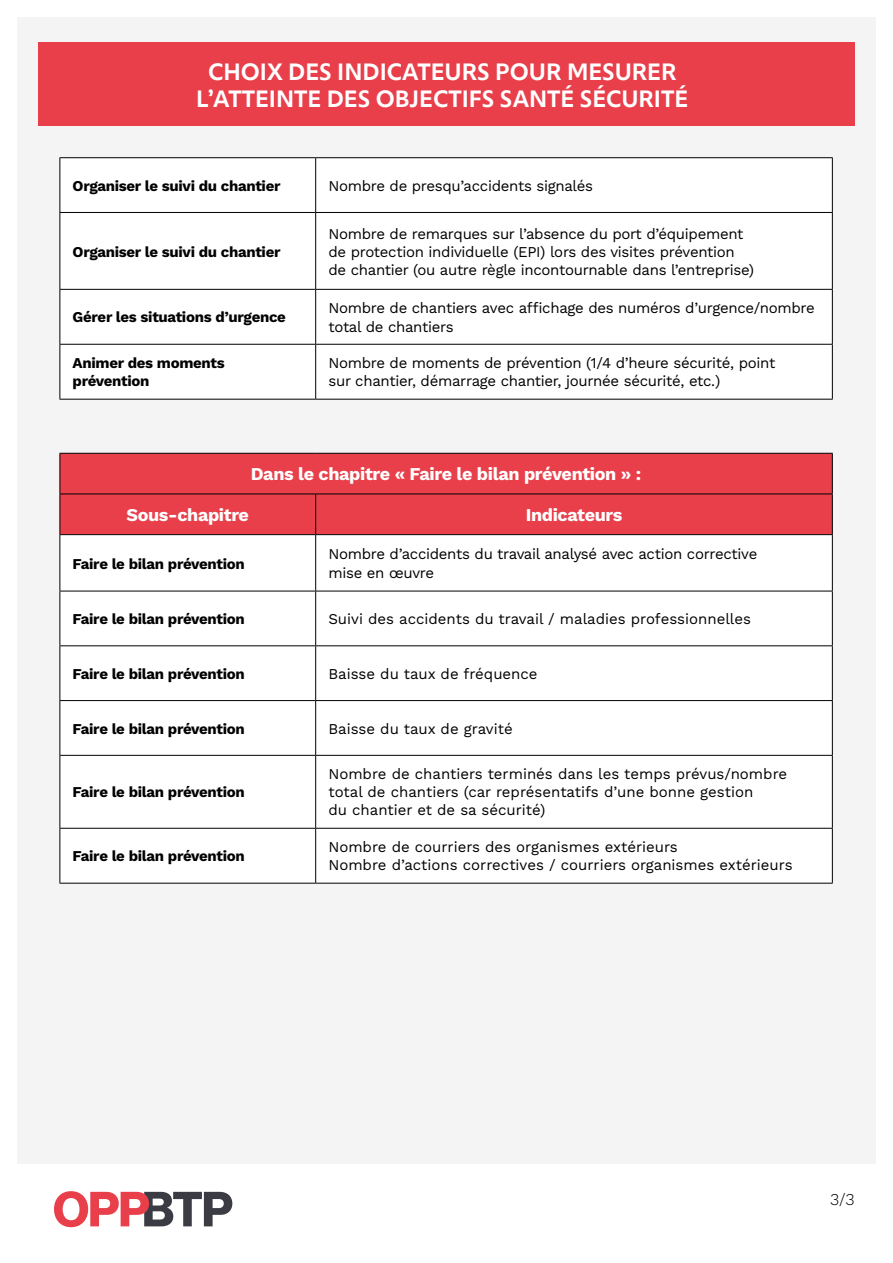
<style>
.page{position:relative;width:893px;height:1263px;background:#fff}
.page>*{position:absolute;margin:0;border:0;box-sizing:border-box;transform-origin:0 0}
.t1{font:600 24px/27px "Morandi";color:#fff;text-align:center}
.t2{font:700 18px "Work Sans";letter-spacing:-.02em;color:#fff}
.t3{font:300 16.5px "Work Sans";color:#000}
.t4{font:15px/18px "Work Sans";letter-spacing:-.02em;color:#000}
.t5{font:15px/18px "Work Sans";color:#000}
.t6{font:700 15px/18px "Work Sans";letter-spacing:-.02em;color:#000}
</style>
<div class="page">
<svg style="left:54px;top:1191px;width:178px;height:36px"></svg>
<div style="left:17px;top:17px;width:859px;height:1146px;background:#f5f4f4"></div>
<div style="left:38px;top:43px;width:817px;height:83px;background:#e83f4b"></div>
<div style="left:61px;top:158px;width:254px;height:241px;background:#fff"></div>
<div style="left:316px;top:158px;width:516px;height:241px;background:#fff"></div>
<hr style="left:60px;top:157px;width:256px;height:1px;background:#000">
<hr style="left:60px;top:158px;width:1px;height:54px;background:#000">
<hr style="left:316px;top:157px;width:517px;height:1px;background:#000">
<hr style="left:315px;top:158px;width:1px;height:54px;background:#000">
<hr style="left:832px;top:158px;width:1px;height:54px;background:#000">
<hr style="left:60px;top:212px;width:256px;height:1px;background:#000">
<hr style="left:60px;top:213px;width:1px;height:76px;background:#000">
<hr style="left:316px;top:212px;width:517px;height:1px;background:#000">
<hr style="left:315px;top:213px;width:1px;height:76px;background:#000">
<hr style="left:832px;top:213px;width:1px;height:76px;background:#000">
<hr style="left:60px;top:289px;width:256px;height:1px;background:#000">
<hr style="left:60px;top:290px;width:1px;height:54px;background:#000">
<hr style="left:316px;top:289px;width:517px;height:1px;background:#000">
<hr style="left:315px;top:290px;width:1px;height:54px;background:#000">
<hr style="left:832px;top:290px;width:1px;height:54px;background:#000">
<hr style="left:60px;top:344px;width:256px;height:1px;background:#000">
<hr style="left:60px;top:345px;width:1px;height:54px;background:#000">
<hr style="left:316px;top:344px;width:517px;height:1px;background:#000">
<hr style="left:315px;top:345px;width:1px;height:54px;background:#000">
<hr style="left:832px;top:345px;width:1px;height:54px;background:#000">
<hr style="left:60px;top:399px;width:256px;height:1px;background:#000">
<hr style="left:316px;top:399px;width:517px;height:1px;background:#000">
<div style="left:61px;top:454px;width:771px;height:80px;background:#e83f4b"></div>
<div style="left:61px;top:535px;width:254px;height:348px;background:#fff"></div>
<div style="left:316px;top:535px;width:516px;height:348px;background:#fff"></div>
<hr style="left:60px;top:453px;width:256px;height:1px;background:#000">
<hr style="left:60px;top:454px;width:1px;height:40px;background:#000">
<hr style="left:316px;top:453px;width:517px;height:1px;background:#000">
<hr style="left:832px;top:454px;width:1px;height:40px;background:#000">
<hr style="left:60px;top:494px;width:256px;height:1px;background:#000">
<hr style="left:60px;top:494px;width:1px;height:40px;background:#000">
<hr style="left:316px;top:494px;width:517px;height:1px;background:#000">
<hr style="left:315px;top:494px;width:1px;height:40px;background:#000">
<hr style="left:832px;top:494px;width:1px;height:40px;background:#000">
<hr style="left:60px;top:534px;width:256px;height:1px;background:#000">
<hr style="left:60px;top:535px;width:1px;height:56px;background:#000">
<hr style="left:316px;top:534px;width:517px;height:1px;background:#000">
<hr style="left:315px;top:535px;width:1px;height:56px;background:#000">
<hr style="left:832px;top:535px;width:1px;height:56px;background:#000">
<hr style="left:60px;top:591px;width:256px;height:1px;background:#000">
<hr style="left:60px;top:591px;width:1px;height:54px;background:#000">
<hr style="left:316px;top:591px;width:517px;height:1px;background:#000">
<hr style="left:315px;top:591px;width:1px;height:54px;background:#000">
<hr style="left:832px;top:591px;width:1px;height:54px;background:#000">
<hr style="left:60px;top:645px;width:256px;height:1px;background:#000">
<hr style="left:60px;top:646px;width:1px;height:54px;background:#000">
<hr style="left:316px;top:645px;width:517px;height:1px;background:#000">
<hr style="left:315px;top:646px;width:1px;height:54px;background:#000">
<hr style="left:832px;top:646px;width:1px;height:54px;background:#000">
<hr style="left:60px;top:700px;width:256px;height:1px;background:#000">
<hr style="left:60px;top:701px;width:1px;height:54px;background:#000">
<hr style="left:316px;top:700px;width:517px;height:1px;background:#000">
<hr style="left:315px;top:701px;width:1px;height:54px;background:#000">
<hr style="left:832px;top:701px;width:1px;height:54px;background:#000">
<hr style="left:60px;top:755px;width:256px;height:1px;background:#000">
<hr style="left:60px;top:756px;width:1px;height:72px;background:#000">
<hr style="left:316px;top:755px;width:517px;height:1px;background:#000">
<hr style="left:315px;top:756px;width:1px;height:72px;background:#000">
<hr style="left:832px;top:756px;width:1px;height:72px;background:#000">
<hr style="left:60px;top:828px;width:256px;height:1px;background:#000">
<hr style="left:60px;top:829px;width:1px;height:54px;background:#000">
<hr style="left:316px;top:828px;width:517px;height:1px;background:#000">
<hr style="left:315px;top:829px;width:1px;height:54px;background:#000">
<hr style="left:832px;top:829px;width:1px;height:54px;background:#000">
<hr style="left:60px;top:883px;width:256px;height:1px;background:#000">
<hr style="left:316px;top:883px;width:517px;height:1px;background:#000">
<h1 class="t1" style="left:196px;top:56px;width:493px">CHOIX DES INDICATEURS POUR MESURER<br>L’ATTEINTE DES OBJECTIFS SANTÉ SÉCURITÉ</h1>
<p class="t6" style="left:73px;top:176px;width:209px">Organiser le suivi du chantier</p>
<p class="t4" style="left:328px;top:176px;width:266px">Nombre de presqu’accidents signalés</p>
<p class="t6" style="left:73px;top:242px;width:209px">Organiser le suivi du chantier</p>
<p class="t4" style="left:328px;top:224px;width:427px">Nombre de remarques sur l’absence du port d’équipement de protection individuelle (EPI) lors des visites prévention de chantier (ou autre règle incontournable dans l’entreprise)</p>
<p class="t6" style="left:73px;top:308px;width:215px">Gérer les situations d’urgence</p>
<p class="t4" style="left:328px;top:299px;width:488px">Nombre de chantiers avec affichage des numéros d’urgence/nombre total de chantiers</p>
<p class="t6" style="left:73px;top:354px;width:154px">Animer des moments prévention</p>
<p class="t4" style="left:328px;top:354px;width:448px">Nombre de moments de prévention (1/4 d’heure sécurité, point sur chantier, démarrage chantier, journée sécurité, etc.)</p>
<p class="t2" style="left:251px;top:461px;width:392px">Dans le chapitre « Faire le bilan prévention » :</p>
<p class="t2" style="left:127px;top:501px;width:124px">Sous-chapitre</p>
<p class="t2" style="left:526px;top:501px;width:98px">Indicateurs</p>
<p class="t6" style="left:73px;top:554px;width:174px">Faire le bilan prévention</p>
<p class="t4" style="left:328px;top:543px;width:430px;line-height:19.5px">Nombre d’accidents du travail analysé avec action corrective mise en œuvre</p>
<p class="t6" style="left:73px;top:609px;width:174px">Faire le bilan prévention</p>
<p class="t5" style="left:328px;top:609px;width:424px">Suivi des accidents du travail / maladies professionnelles</p>
<p class="t6" style="left:73px;top:664px;width:174px">Faire le bilan prévention</p>
<p class="t5" style="left:328px;top:664px;width:211px">Baisse du taux de fréquence</p>
<p class="t6" style="left:73px;top:719px;width:174px">Faire le bilan prévention</p>
<p class="t5" style="left:328px;top:719px;width:186px">Baisse du taux de gravité</p>
<p class="t6" style="left:73px;top:783px;width:174px">Faire le bilan prévention</p>
<p class="t5" style="left:328px;top:765px;width:460px">Nombre de chantiers terminés dans les temps prévus/nombre total de chantiers (car représentatifs d’une bonne gestion<br>du chantier et de sa sécurité)</p>
<p class="t6" style="left:73px;top:847px;width:174px">Faire le bilan prévention</p>
<p class="t5" style="left:328px;top:838px;width:466px">Nombre de courriers des organismes extérieurs<br>Nombre d’actions correctives / courriers organismes extérieurs</p>
<p class="t3" style="left:830px;top:1188px;width:26px">3/3</p>
</div>
